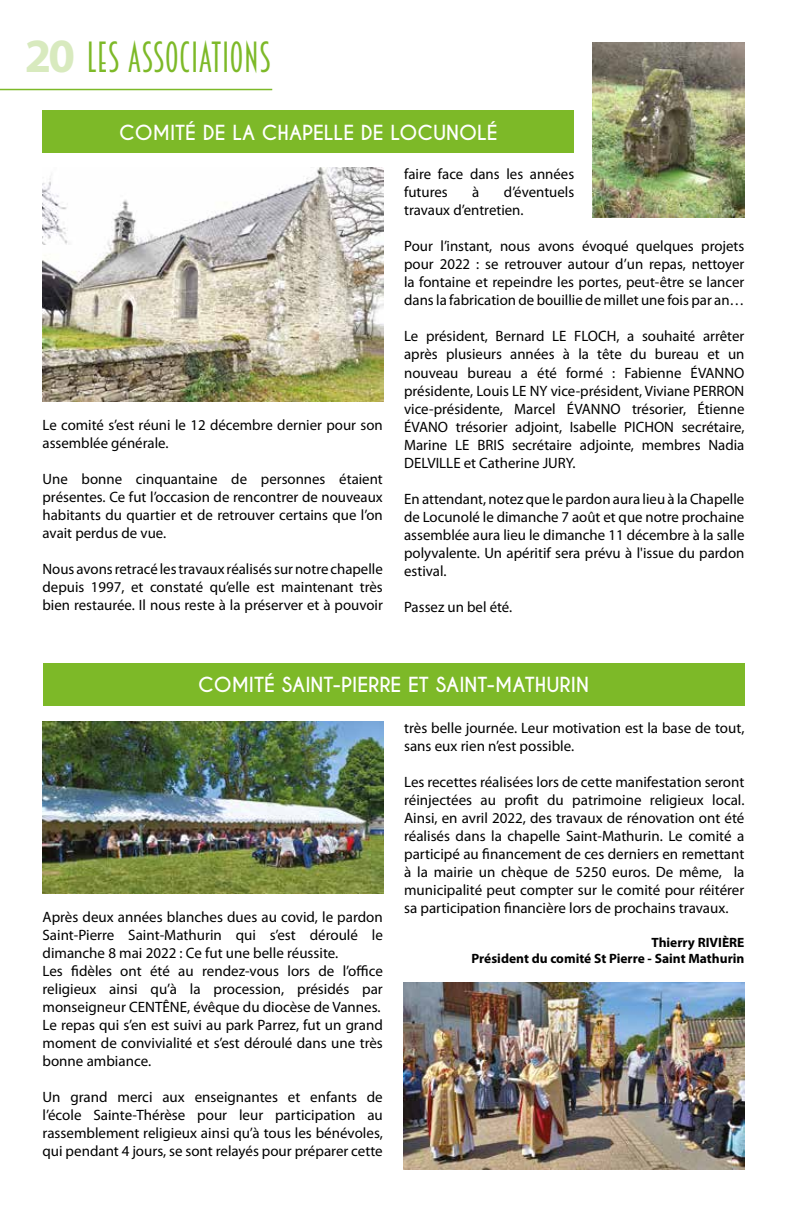
<style>
.page{position:relative;width:787px;height:1212px;background:#fff}
.page>*{position:absolute;margin:0;border:0;box-sizing:border-box;transform-origin:0 0}
.t1{font:39px "Breamcatcher";color:#7db928}
.t2{font:700 19.5px "Caviar Dreams";color:#fff}
.t3{font:15px/18px "Myriad Pro";color:#000;text-align:justify}
.t4{font:700 13.5px/16.2px "Myriad Pro";color:#000;text-align:right}
.s1{font-family:"Myriad Pro";font-weight:700;font-size:48px}
</style>
<div class="page">
<hr style="left:0;top:89px;width:272px;height:1px;background:#7db928">
<div style="left:43px;top:111px;width:531px;height:42px;background:#7db928"></div>
<div style="left:43px;top:663px;width:701px;height:43px;background:#7db928"></div>
<img style="left:43px;top:167px;width:340px;height:234px">
<img style="left:592px;top:43px;width:152px;height:174px">
<img style="left:403px;top:982px;width:341px;height:187px">
<img style="left:42px;top:722px;width:341px;height:171px">
<h1 class="t1" style="left:24px;top:34px;width:248px"><span class="s1">20</span> LES ASSOCIATIONS</h1>
<h2 class="t2" style="left:119px;top:120px;width:380px">COMITÉ DE LA CHAPELLE DE LOCUNOLÉ</h2>
<p class="t3" style="left:43px;top:416px;width:342px">Le comité s’est réuni le 12 décembre dernier pour son assemblée générale.</p>
<p class="t3" style="left:43px;top:470px;width:342px">Une bonne cinquantaine de personnes étaient présentes. Ce fut l’occasion de rencontrer de nouveaux habitants du quartier et de retrouver certains que l’on avait perdus de vue.</p>
<p class="t3" style="left:43px;top:560px;width:342px">Nous avons retracé les travaux réalisés sur notre chapelle depuis 1997, et constaté qu’elle est maintenant très bien restaurée. Il nous reste à la préserver et à pouvoir</p>
<p class="t3" style="left:404px;top:164px;width:172px">faire face dans les années futures</p>
<p class="t3" style="left:404px;top:182px;width:172px;text-indent:100px">d’éventuels travaux d’entretien.</p>
<p class="t3" style="left:404px;top:236px;width:342px">Pour l’instant, nous avons évoqué quelques projets pour 2022 : se retrouver autour d’un repas, nettoyer la fontaine et repeindre les portes, peut-être se lancer dans la fabrication de bouillie de millet une fois par an…</p>
<p class="t3" style="left:404px;top:327px;width:342px">Le président, Bernard LE FLOCH, a souhaité arrêter après plusieurs années à la tête du bureau et un nouveau bureau a été formé : Fabienne ÉVANNO présidente, Louis LE NY vice-président, Viviane PERRON vice-présidente, Marcel ÉVANNO trésorier, Étienne ÉVANO trésorier adjoint, Isabelle PICHON secrétaire, Marine LE BRIS secrétaire adjointe, membres Nadia DELVILLE et Catherine JURY.</p>
<p class="t3" style="left:404px;top:490px;width:342px">En attendant, notez que le pardon aura lieu à la Chapelle de Locunolé le dimanche 7 août et que notre prochaine assemblée aura lieu le dimanche 11 décembre à la salle polyvalente. Un apéritif sera prévu à l'issue du pardon estival.</p>
<p class="t3" style="left:404px;top:598px;width:110px">Passez un bel été.</p>
<p class="t3" style="left:472px;top:182px;width:9px">à</p>
<h2 class="t2" style="left:198px;top:673px;width:392px">COMITÉ SAINT-PIERRE ET SAINT-MATHURIN</h2>
<p class="t3" style="left:43px;top:908px;width:342px;text-align:left">Après deux années blanches dues au covid, le pardon Saint-Pierre Saint-Mathurin qui s’est déroulé le dimanche 8 mai 2022 : Ce fut une belle réussite.<br>Les fidèles ont été au rendez-vous lors de l’office religieux ainsi qu’à la procession, présidés par monseigneur CENTÊNE, évêque du diocèse de Vannes.<br>Le repas qui s’en est suivi au park Parrez, fut un grand moment de convivialité et s’est déroulé dans une très bonne ambiance.</p>
<p class="t3" style="left:43px;top:1088px;width:342px">Un grand merci aux enseignantes et enfants de l’école Sainte-Thérèse pour leur participation au rassemblement religieux ainsi qu’à tous les bénévoles, qui pendant 4 jours, se sont relayés pour préparer cette</p>
<p class="t3" style="left:404px;top:719px;width:342px">très belle journée. Leur motivation est la base de tout, sans eux rien n’est possible.</p>
<p class="t3" style="left:404px;top:773px;width:342px">Les recettes réalisées lors de cette manifestation seront réinjectées au profit du patrimoine religieux local.<br>Ainsi, en avril 2022, des travaux de rénovation ont été réalisés dans la chapelle Saint-Mathurin. Le comité a participé au financement de ces derniers en remettant à la mairie un chèque de 5250 euros. De même, la municipalité peut compter sur le comité pour réitérer sa participation financière lors de prochains travaux.</p>
<p class="t4" style="left:471px;top:934px;width:274px">Thierry RIVIÈRE<br>Président du comité St Pierre - Saint Mathurin</p>
</div>
